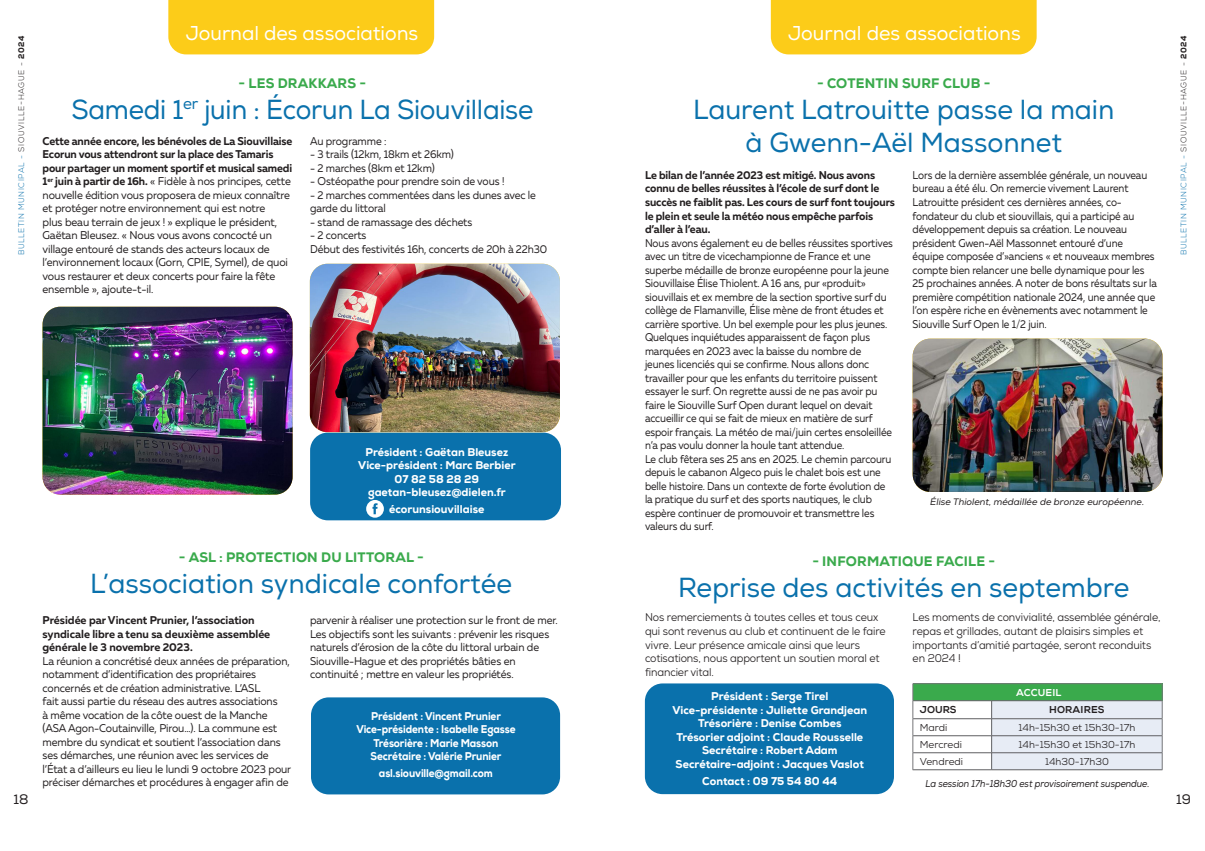
<style>
.page{position:relative;width:1205px;height:851px;background:#fff}
.page>*{position:absolute;margin:0;border:0;box-sizing:border-box;transform-origin:0 0}
.t1{font:27.5px/33px "Nexa";color:#0a71ac;text-align:center}
.t2{font:27.5px "Nexa";color:#0a71ac;scale:.95 1}
.t3{font:20px "Nexa";color:#fff}
.t4{font:800 13.75px "Nexa";letter-spacing:.015em;color:#3aaa4c}
.t5{font:13.75px "Nexa";color:#231f20}
.t6{font:11.25px/13.5px "Muller";letter-spacing:-.01em;color:#231f20;scale:.9 1}
.t7{font:11.25px/13.5px "Muller";letter-spacing:-.01em;color:#231f20;scale:.94 1}
.t8{font:11.25px/13.5px "Muller";letter-spacing:-.01em;color:#231f20;scale:.95 1}
.t9{font:11.25px/13.5px "Nexa";letter-spacing:-.01em;color:#231f20;scale:.94 1}
.t10{font:800 11.25px/13.5px "Nexa";color:#fff;text-align:center}
.t11{font:11.25px/13.5px "Muller";letter-spacing:-.01em;color:#231f20;scale:.93 1}
.t12{font:700 11.25px/13.5px "Muller";letter-spacing:-.01em;color:#231f20;scale:.95 1}
.t13{font:800 11.25px/13.5px "Nexa";color:#fff;text-align:center;scale:.9 1}
.t14{font:700 11.25px/13.5px "Muller";letter-spacing:-.01em;color:#231f20}
.t15{font:10px "Nexa";color:#231f20}
.t16{font:italic 10px "Nexa";letter-spacing:-.01em;color:#231f20;scale:.9 1}
.t17{font:800 10px "Nexa";letter-spacing:.015em;color:#231f20}
.t18{font:800 10px "Nexa";letter-spacing:.015em;color:#fff}
.t19{font:italic 9.38px "Nexa";color:#231f20}
.t20{font:300 8.12px "Nexa";letter-spacing:.075em;color:#0a71ac}
.s1{color:#231f20}
.s2{font-weight:800;color:#231f20}
.s3{font-weight:700}
</style>
<div class="page">
<img style="left:43px;top:306px;width:250px;height:188px">
<div style="left:168px;top:0;width:266px;height:54px;background:#fccc19"></div>
<div style="left:310px;top:432px;width:251px;height:88px;background:#0a71ac;border-radius:18px"></div>
<svg style="left:366px;top:500px;width:18px;height:17px"></svg>
<div style="left:771px;top:0;width:265px;height:54px;background:#fccc19"></div>
<img style="left:912px;top:338px;width:250px;height:154px">
<div style="left:311px;top:697px;width:249px;height:97px;background:#0a71ac;border-radius:18px"></div>
<img style="left:310px;top:264px;width:250px;height:168px">
<div style="left:645px;top:683px;width:249px;height:111px;background:#0a71ac;border-radius:18px"></div>
<hr style="left:912px;top:769px;width:79px;height:1px;background:#5f5f62">
<hr style="left:991px;top:769px;width:171px;height:1px;background:#5f5f62">
<svg style="left:912px;top:683px;width:251px;height:86px"></svg>
<p class="t20" style="left:17px;top:255px;width:221px;rotate:-90deg">BULLETIN MUNICIPAL - <span class="s1">SIOUVILLE-HAGUE -</span> <span class="s2">2024</span></p>
<h2 class="t3" style="left:186px;top:21px;width:234px">Journal des associations</h2>
<p class="t4" style="left:239px;top:74px;width:129px">- LES DRAKKARS -</p>
<h1 class="t2" style="left:71px;top:93px;width:488px">Samedi 1<sup>er</sup> juin : Écorun La Siouvillaise</h1>
<p class="t8" style="left:43px;top:134px;width:264px"><span class="s3">Cette année encore, les bénévoles de La Siouvillaise Ecorun vous attendront sur la place des Tamaris pour partager un moment sportif et musical samedi 1</span><sup>er</sup> <span class="s3">juin à partir de 16h.</span> « Fidèle à nos principes, cette nouvelle édition vous proposera de mieux connaître et protéger notre environnement qui est notre<br>plus beau terrain de jeux ! » explique le président, Gaëtan Bleusez. « Nous vous avons concocté un village entouré de stands des acteurs locaux de l’environnement locaux (Gorn, CPIE, Symel), de quoi vous restaurer et deux concerts pour faire la fête ensemble », ajoute-t-il.</p>
<p class="t11" style="left:310px;top:134px;width:84px">Au programme :</p>
<p class="t11" style="left:310px;top:147px;width:156px">- 3 trails (12km, 18km et 26km)</p>
<p class="t11" style="left:310px;top:161px;width:135px">- 2 marches (8km et 12km)</p>
<p class="t11" style="left:310px;top:174px;width:210px">- Ostéopathe pour prendre soin de vous !</p>
<p class="t11" style="left:310px;top:188px;width:244px">- 2 marches commentées dans les dunes avec le garde du littoral</p>
<p class="t11" style="left:310px;top:215px;width:176px">- stand de ramassage des déchets</p>
<p class="t11" style="left:310px;top:228px;width:256px">- 2 concerts<br>Début des festivités 16h, concerts de 20h à 22h30</p>
<p class="t10" style="left:358px;top:445px;width:159px">Président : Gaëtan Bleusez<br>Vice-président : Marc Berbier<br>07 82 58 28 29 gaetan-bleusez@dielen.fr</p>
<p class="t10" style="left:389px;top:502px;width:97px">écorunsiouvillaise</p>
<p class="t4" style="left:179px;top:548px;width:246px">- ASL : PROTECTION DU LITTORAL -</p>
<h1 class="t1" style="left:90px;top:567px;width:423px">L’association syndicale confortée</h1>
<p class="t14" style="left:43px;top:613px;width:229px">Présidée par Vincent Prunier, l’association syndicale libre a tenu sa deuxième assemblée générale le 3 novembre 2023.</p>
<p class="t7" style="left:43px;top:653px;width:266px">La réunion a concrétisé deux années de préparation, notamment d’identification des propriétaires concernés et de création administrative. L’ASL<br>fait aussi partie du réseau des autres associations<br>à même vocation de la côte ouest de la Manche (ASA Agon-Coutainville, Pirou…). La commune est membre du syndicat et soutient l’association dans ses démarches, une réunion avec les services de l’État a d’ailleurs eu lieu le lundi 9 octobre 2023 pour préciser démarches et procédures à engager afin de</p>
<p class="t7" style="left:310px;top:613px;width:265px">parvenir à réaliser une protection sur le front de mer.<br>Les objectifs sont les suivants : prévenir les risques naturels d’érosion de la côte du littoral urbain de Siouville-Hague et des propriétés bâties en continuité ; mettre en valeur les propriétés.</p>
<p class="t13" style="left:356px;top:709px;width:178px">Président : Vincent Prunier<br>Vice-présidente : Isabelle Egasse<br>Trésorière : Marie Masson<br>Secrétaire : Valérie Prunier</p>
<p class="t13" style="left:379px;top:766px;width:128px">asl.siouville@gmail.com</p>
<h2 class="t3" style="left:788px;top:21px;width:234px">Journal des associations</h2>
<p class="t4" style="left:817px;top:74px;width:175px">- COTENTIN SURF CLUB -</p>
<h1 class="t1" style="left:693px;top:93px;width:423px">Laurent Latrouitte passe la main à Gwenn-Aël Massonnet</h1>
<p class="t12" style="left:645px;top:168px;width:264px">Le bilan de l’année 2023 est mitigé. Nous avons connu de belles réussites à l’école de surf dont le succès ne faiblit pas. Les cours de surf font toujours le plein et seule la météo nous empêche parfois d’aller à l’eau.</p>
<p class="t6" style="left:645px;top:236px;width:277px">Nous avons également eu de belles réussites sportives avec un titre de vicechampionne de France et une superbe médaille de bronze européenne pour la jeune Siouvillaise Élise Thiolent. A 16 ans, pur «produit» siouvillais et ex membre de la section sportive surf du collège de Flamanville, Élise mène de front études et carrière sportive. Un bel exemple pour les plus jeunes.<br>Quelques inquiétudes apparaissent de façon plus marquées en 2023 avec la baisse du nombre de jeunes licenciés qui se confirme. Nous allons donc travailler pour que les enfants du territoire puissent essayer le surf. On regrette aussi de ne pas avoir pu faire le Siouville Surf Open durant lequel on devait accueillir ce qui se fait de mieux en matière de surf espoir français. La météo de mai/juin certes ensoleillée n’a pas voulu donner la houle tant attendue.<br>Le club fêtera ses 25 ans en 2025. Le chemin parcouru depuis le cabanon Algeco puis le chalet bois est une belle histoire. Dans un contexte de forte évolution de la pratique du surf et des sports nautiques, le club espère continuer de promouvoir et transmettre les valeurs du surf.</p>
<p class="t6" style="left:912px;top:168px;width:273px">Lors de la dernière assemblée générale, un nouveau bureau a été élu. On remercie vivement Laurent Latrouitte président ces dernières années, co&shy;fondateur du club et siouvillais, qui a participé au développement depuis sa création. Le nouveau président Gwen-Aël Massonnet entouré d’une équipe composée d’»anciens « et nouveaux membres compte bien relancer une belle dynamique pour les 25 prochaines années. A noter de bons résultats sur la première compétition nationale 2024, une année que l’on espère riche en évènements avec notamment le Siouville Surf Open le 1/2 juin.</p>
<p class="t19" style="left:930px;top:496px;width:215px">Élise Thiolent, médaillée de bronze européenne.</p>
<p class="t4" style="left:812px;top:552px;width:184px">- INFORMATIQUE FACILE -</p>
<h1 class="t1" style="left:678px;top:571px;width:453px">Reprise des activités en septembre</h1>
<p class="t9" style="left:645px;top:610px;width:258px">Nos remerciements à toutes celles et tous ceux qui sont revenus au club et continuent de le faire vivre. Leur présence amicale ainsi que leurs cotisations, nous apportent un soutien moral et financier vital.</p>
<p class="t9" style="left:912px;top:610px;width:265px">Les moments de convivialité, assemblée générale, repas et grillades, autant de plaisirs simples et importants d’amitié partagée, seront reconduits en 2024 !</p>
<p class="t10" style="left:672px;top:689px;width:196px">Président : Serge Tirel<br>Vice-présidente : Juliette Grandjean<br>Trésorière : Denise Combes<br>Trésorier adjoint : Claude Rousselle<br>Secrétaire : Robert Adam<br>Secrétaire-adjoint : Jacques Vaslot</p>
<p class="t10" style="left:702px;top:774px;width:136px">Contact : 09 75 54 80 44</p>
<p class="t18" style="left:1016px;top:686px;width:47px">ACCUEIL</p>
<p class="t17" style="left:920px;top:703px;width:38px">JOURS</p>
<p class="t17" style="left:1049px;top:703px;width:57px">HORAIRES</p>
<p class="t15" style="left:920px;top:720px;width:29px">Mardi</p>
<p class="t15" style="left:1018px;top:720px;width:118px">14h-15h30 et 15h30-17h</p>
<p class="t15" style="left:920px;top:737px;width:44px">Mercredi</p>
<p class="t15" style="left:1018px;top:737px;width:118px">14h-15h30 et 15h30-17h</p>
<p class="t15" style="left:920px;top:754px;width:45px">Vendredi</p>
<p class="t15" style="left:1045px;top:754px;width:65px">14h30-17h30</p>
<p class="t16" style="left:925px;top:777px;width:250px">La session 17h-18h30 est provisoirement suspendue.</p>
<p class="t20" style="left:1179px;top:255px;width:221px;rotate:-90deg">BULLETIN MUNICIPAL - <span class="s1">SIOUVILLE-HAGUE -</span> <span class="s2">2024</span></p>
<p class="t5" style="left:14px;top:790px;width:17px">18</p>
<p class="t5" style="left:1176px;top:790px;width:16px">19</p>
</div>
